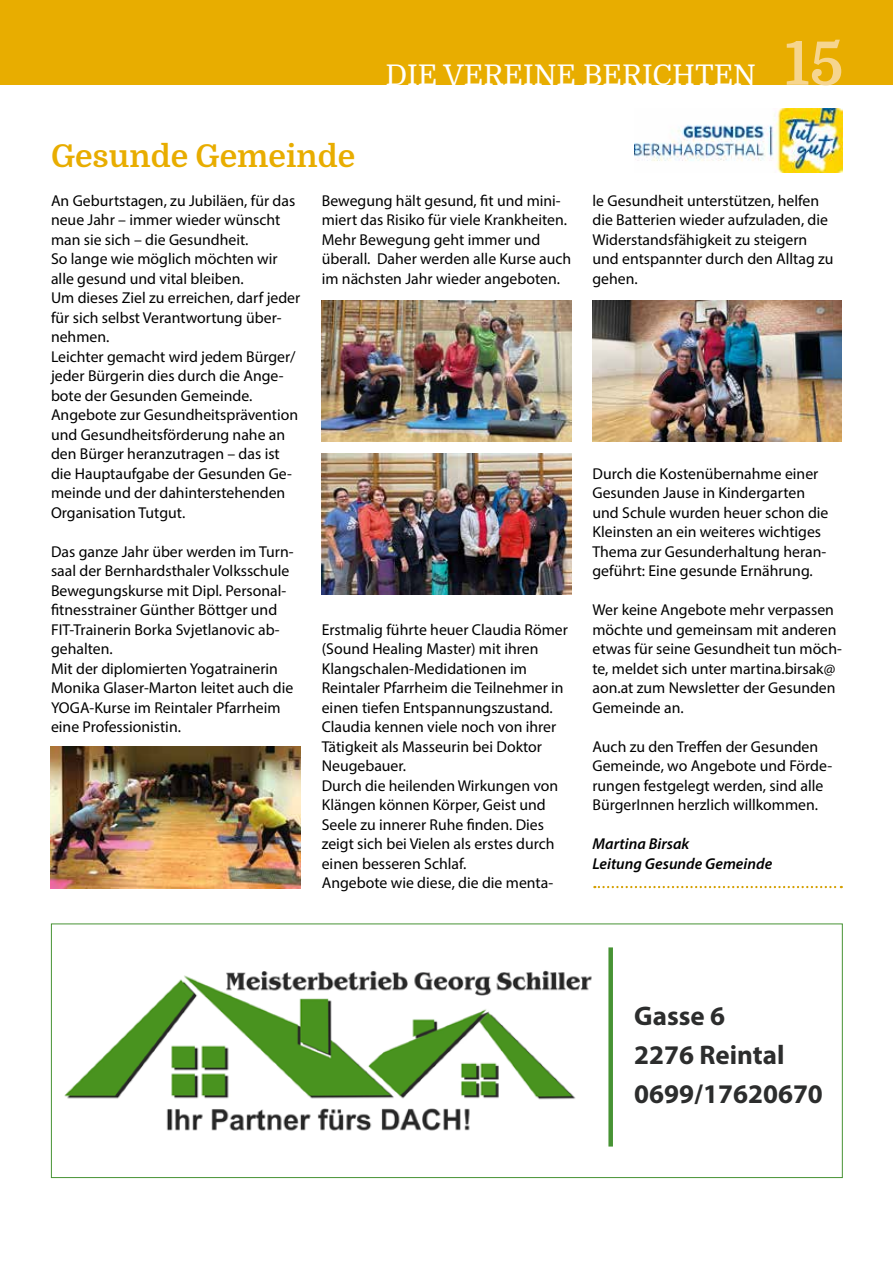
<style>
.page{position:relative;width:893px;height:1263px;background:#fff}
.page>*{position:absolute;margin:0;border:0;box-sizing:border-box;transform-origin:0 0}
.t1{font:700 31.5px "Domine";color:#e8ad00}
.t2{font:28.5px "Domine";color:#fff}
.t3{font:700 27px/39px "Myriad Pro";color:#2c2d2d}
.t4{font:15.75px/19.5px "Myriad Pro";color:#000}
.t5{font:italic 600 15.75px/19.5px "Myriad Pro";color:#000}
.s1{font-weight:700;font-size:60px;color:#f6d58f}
</style>
<div class="page">
<div style="left:0;top:0;width:893px;height:85px;background:#e8ad00"></div>
<div style="left:51px;top:923px;width:792px;height:255px;border:1px solid #479334"></div>
<img style="left:64px;top:970px;width:528px;height:161px">
<div style="left:608px;top:947px;width:5px;height:199px;background:#479334"></div>
<img style="left:635px;top:109px;width:207px;height:63px">
<img style="left:51px;top:747px;width:250px;height:141px">
<img style="left:321px;top:300px;width:250px;height:142px">
<img style="left:592px;top:300px;width:250px;height:142px">
<img style="left:321px;top:453px;width:251px;height:142px">
<svg style="left:594px;top:886px;width:248px;height:2px"></svg>
<h1 class="t1" style="left:51px;top:138px;width:306px">Gesunde Gemeinde</h1>
<h2 class="t2" style="left:386px;top:60px;width:459px">DIE VEREINE BERICHTEN <span class="s1">15</span></h2>
<p class="t4" style="left:51px;top:190px;width:251px">An Geburtstagen, zu Jubiläen, für das neue Jahr – immer wieder wünscht man sie sich – die Gesundheit.<br>So lange wie möglich möchten wir alle gesund und vital bleiben.<br>Um dieses Ziel zu erreichen, darf jeder für sich selbst Verantwortung über&shy;nehmen.<br>Leichter gemacht wird jedem Bürger/ jeder Bürgerin dies durch die Ange&shy;bote der Gesunden Gemeinde.<br>Angebote zur Gesundheitsprävention und Gesundheitsförderung nahe an den Bürger heranzutragen – das ist die Hauptaufgabe der Gesunden Ge&shy;meinde und der dahinterstehenden<br>Organisation Tutgut.</p>
<p class="t4" style="left:51px;top:541px;width:244px">Das ganze Jahr über werden im Turn&shy;saal der Bernhardsthaler Volksschule<br>Bewegungskurse mit Dipl. Personal&shy;fitnesstrainer Günther Böttger und<br>FIT-Trainerin Borka Svjetlanovic ab&shy;gehalten.<br>Mit der diplomierten Yogatrainerin<br>Monika Glaser-Marton leitet auch die<br>YOGA-Kurse im Reintaler Pfarrheim eine Professionistin.</p>
<p class="t4" style="left:322px;top:190px;width:251px">Bewegung hält gesund, fit und mini&shy;miert das Risiko für viele Krankheiten.<br>Mehr Bewegung geht immer und überall. Daher werden alle Kurse auch im nächsten Jahr wieder angeboten.</p>
<p class="t4" style="left:322px;top:619px;width:248px">Erstmalig führte heuer Claudia Römer (Sound Healing Master) mit ihren<br>Klangschalen-Medidationen im<br>Reintaler Pfarrheim die Teilnehmer in einen tiefen Entspannungszustand.<br>Claudia kennen viele noch von ihrer<br>Tätigkeit als Masseurin bei Doktor<br>Neugebauer.<br>Durch die heilenden Wirkungen von<br>Klängen können Körper, Geist und<br>Seele zu innerer Ruhe finden. Dies zeigt sich bei Vielen als erstes durch einen besseren Schlaf.<br>Angebote wie diese, die die menta-</p>
<p class="t4" style="left:592px;top:190px;width:243px">le Gesundheit unterstützen, helfen die Batterien wieder aufzuladen, die<br>Widerstandsfähigkeit zu steigern und entspannter durch den Alltag zu gehen.</p>
<p class="t4" style="left:592px;top:463px;width:237px">Durch die Kostenübernahme einer Gesunden Jause in Kindergarten und Schule wurden heuer schon die Kleinsten an ein weiteres wichtiges Thema zur Gesunderhaltung heran&shy;geführt: Eine gesunde Ernährung.</p>
<p class="t4" style="left:592px;top:600px;width:251px">Wer keine Angebote mehr verpassen möchte und gemeinsam mit anderen etwas für seine Gesundheit tun möch&shy;te, meldet sich unter martina.birsak@ aon.at zum Newsletter der Gesunden<br>Gemeinde an.</p>
<p class="t4" style="left:592px;top:736px;width:241px">Auch zu den Treffen der Gesunden Gemeinde, wo Angebote und Förde&shy;rungen festgelegt werden, sind alle BürgerInnen herzlich willkommen.</p>
<p class="t5" style="left:592px;top:834px;width:181px">Martina Birsak<br>Leitung Gesunde Gemeinde</p>
<h3 class="t3" style="left:634px;top:995px;width:190px">Gasse 6<br>2276 Reintal<br>0699/17620670</h3>
</div>
